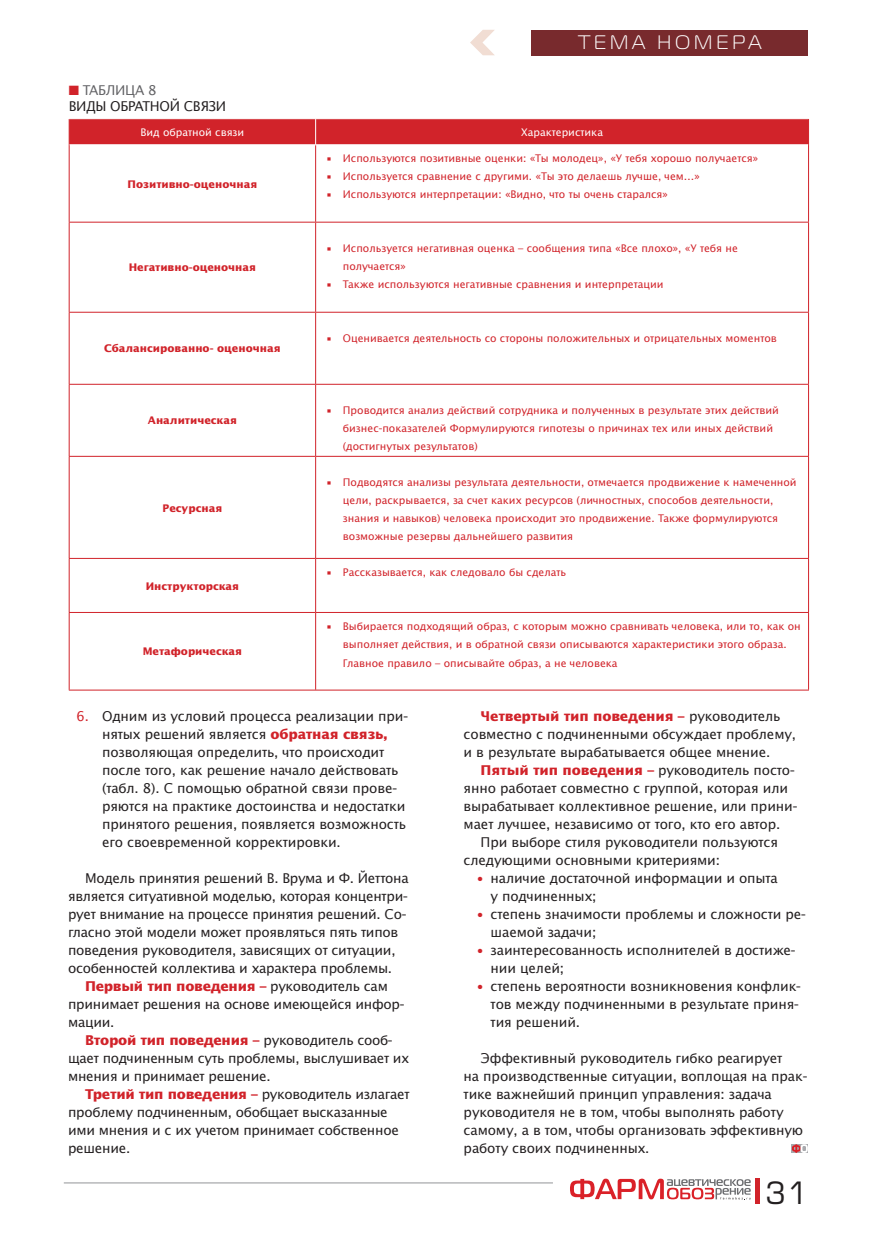
<style>
.page{position:relative;width:872px;height:1234px;background:#fff}
.page>*{position:absolute;margin:0;border:0;box-sizing:border-box;transform-origin:0 0}
.t1{font:30px "Europe C";color:#231f20}
.t2{font:19.5px "Magistral C";letter-spacing:.2em;color:#fff}
.t3{font:13.5px/18px "Office Type Sans C";letter-spacing:-.01em;color:#231f20}
.t4{font:700 13.5px "Office Type Sans C";letter-spacing:-.02em;color:#d1232a}
.t5{font:10.5px/18px "Office Type Sans C";color:#d1232a}
.t6{font:700 10.5px "Office Type Sans C";color:#d1232a}
.t7{font:10.5px "Office Type Sans C";color:#fff}
.s1{color:#d1232a}
.s2{color:#636366}
.s3{font-weight:700;color:#d1232a}
.s4{font-weight:400;color:#231f20}
</style>
<div class="page">
<svg style="left:570px;top:1178px;width:180px;height:21px"></svg>
<hr style="left:64px;top:1182px;width:489px;height:1px;background:#939598">
<div style="left:531px;top:30px;width:277px;height:25px;background:#782a2d"></div>
<svg style="left:470px;top:30px;width:24px;height:25px"></svg>
<hr style="left:755px;top:1178px;width:4px;height:25px;background:#d1232a">
<div style="left:791px;top:1143px;width:17px;height:9px;background:#a8a9ad"></div>
<svg style="left:792px;top:1143px;width:16px;height:9px"></svg>
<hr style="left:69px;top:145px;width:1px;height:77px;background:#d1232a">
<hr style="left:315px;top:145px;width:1px;height:77px;background:#d1232a">
<hr style="left:808px;top:145px;width:1px;height:77px;background:#d1232a">
<hr style="left:69px;top:222px;width:247px;height:1px;background:#d1232a">
<hr style="left:69px;top:222px;width:1px;height:90px;background:#d1232a">
<hr style="left:316px;top:222px;width:493px;height:1px;background:#d1232a">
<hr style="left:315px;top:222px;width:1px;height:90px;background:#d1232a">
<hr style="left:808px;top:222px;width:1px;height:90px;background:#d1232a">
<hr style="left:69px;top:312px;width:247px;height:1px;background:#d1232a">
<hr style="left:69px;top:312px;width:1px;height:72px;background:#d1232a">
<hr style="left:316px;top:312px;width:493px;height:1px;background:#d1232a">
<hr style="left:315px;top:312px;width:1px;height:72px;background:#d1232a">
<hr style="left:808px;top:312px;width:1px;height:72px;background:#d1232a">
<hr style="left:69px;top:384px;width:247px;height:1px;background:#d1232a">
<hr style="left:69px;top:384px;width:1px;height:72px;background:#d1232a">
<hr style="left:316px;top:384px;width:493px;height:1px;background:#d1232a">
<hr style="left:315px;top:384px;width:1px;height:72px;background:#d1232a">
<hr style="left:808px;top:384px;width:1px;height:72px;background:#d1232a">
<hr style="left:69px;top:456px;width:247px;height:1px;background:#d1232a">
<hr style="left:69px;top:456px;width:1px;height:102px;background:#d1232a">
<hr style="left:316px;top:456px;width:493px;height:1px;background:#d1232a">
<hr style="left:315px;top:456px;width:1px;height:102px;background:#d1232a">
<hr style="left:808px;top:456px;width:1px;height:102px;background:#d1232a">
<hr style="left:69px;top:558px;width:247px;height:1px;background:#d1232a">
<hr style="left:69px;top:558px;width:1px;height:54px;background:#d1232a">
<hr style="left:316px;top:558px;width:493px;height:1px;background:#d1232a">
<hr style="left:315px;top:558px;width:1px;height:54px;background:#d1232a">
<hr style="left:808px;top:558px;width:1px;height:54px;background:#d1232a">
<hr style="left:69px;top:612px;width:247px;height:1px;background:#d1232a">
<hr style="left:69px;top:612px;width:1px;height:77px;background:#d1232a">
<hr style="left:316px;top:612px;width:493px;height:1px;background:#d1232a">
<hr style="left:315px;top:612px;width:1px;height:77px;background:#d1232a">
<hr style="left:808px;top:612px;width:1px;height:77px;background:#d1232a">
<hr style="left:69px;top:689px;width:740px;height:1px;background:#d1232a">
<svg style="left:69px;top:119px;width:740px;height:26px;background:#d22b32"></svg>
<p class="t3" style="left:69px;top:82px;width:159px;line-height:16.2px"><span class="s1">■</span> <span class="s2">ТАБЛИЦА 8<br></span>ВИДЫ ОБРАТНОЙ СВЯЗИ</p>
<h2 class="t2" style="left:578px;top:35px;width:184px">ТЕМА НОМЕРА</h2>
<p class="t7" style="left:140px;top:128px;width:105px">Вид обратной связи</p>
<p class="t7" style="left:521px;top:128px;width:83px">Характеристика</p>
<p class="t6" style="left:128px;top:179px;width:131px">Позитивно-оценочная</p>
<p class="t6" style="left:129px;top:263px;width:129px">Негативно-оценочная</p>
<p class="t6" style="left:104px;top:344px;width:178px">Сбалансированно- оценочная</p>
<p class="t5" style="left:326px;top:150px;width:434px">• Используются позитивные оценки: «Ты молодец», «У тебя хорошо получается»</p>
<p class="t5" style="left:326px;top:168px;width:375px">• Используется сравнение с другими. «Ты это делаешь лучше, чем…»</p>
<p class="t5" style="left:326px;top:186px;width:344px">• Используются интерпретации: «Видно, что ты очень старался»</p>
<p class="t5" style="left:343px;top:240px;width:396px;text-indent:-17px">• Используется негативная оценка – сообщения типа «Все плохо», «У тебя не получается»</p>
<p class="t5" style="left:326px;top:276px;width:339px">• Также используются негативные сравнения и интерпретации</p>
<p class="t5" style="left:326px;top:330px;width:452px">• Оценивается деятельность со стороны положительных и отрицательных моментов</p>
<p class="t6" style="left:148px;top:416px;width:90px">Аналитическая</p>
<p class="t5" style="left:343px;top:402px;width:437px;text-indent:-17px">• Проводится анализ действий сотрудника и полученных в результате этих действий бизнес-показателей Формулируются гипотезы о причинах тех или иных действий (достигнутых результатов)</p>
<p class="t6" style="left:163px;top:503px;width:61px">Ресурсная</p>
<p class="t6" style="left:146px;top:581px;width:95px">Инструкторская</p>
<p class="t6" style="left:143px;top:647px;width:101px">Метафорическая</p>
<p class="t5" style="left:343px;top:474px;width:455px;text-indent:-17px">• Подводятся анализы результата деятельности, отмечается продвижение к намеченной цели, раскрывается, за счет каких ресурсов (личностных, способов деятельности, знания и навыков) человека происходит это продвижение. Также формулируются возможные резервы дальнейшего развития</p>
<p class="t5" style="left:326px;top:564px;width:242px">• Рассказывается, как следовало бы сделать</p>
<p class="t5" style="left:343px;top:618px;width:459px;text-indent:-17px">• Выбирается подходящий образ, с которым можно сравнивать человека, или то, как он выполняет действия, и в обратной связи описываются характеристики этого образа.<br>Главное правило – описывайте образ, а не человека</p>
<p class="t3" style="left:102px;top:707px;width:307px;text-indent:-26px"><span class="s1">6.</span> Одним из условий процесса реализации при&shy;нятых решений является <span class="s3">обратная связь, </span>позволяющая определить, что происходит после того, как решение начало действовать (табл. 8). С помощью обратной связи прове&shy;ряются на практике достоинства и недостатки принятого решения, появляется возможность его своевременной корректировки.</p>
<p class="t3" style="left:85px;top:869px;width:325px">Модель принятия решений В. Врума и Ф. Йеттона</p>
<p class="t3" style="left:68px;top:887px;width:341px">является ситуативной моделью, которая концентри-</p>
<p class="t3" style="left:68px;top:905px;width:340px">рует внимание на процессе принятия решений. Со-</p>
<p class="t3" style="left:68px;top:923px;width:332px">гласно этой модели может проявляться пять типов</p>
<p class="t3" style="left:68px;top:941px;width:329px">поведения руководителя, зависящих от ситуации,</p>
<p class="t3" style="left:68px;top:959px;width:325px">особенностей коллектива и характера проблемы.</p>
<p class="t4" style="left:85px;top:980px;width:304px">Первый тип поведения – <span class="s4">руководитель сам</span></p>
<p class="t3" style="left:68px;top:995px;width:338px">принимает решения на основе имеющейся инфор-</p>
<p class="t3" style="left:68px;top:1013px;width:48px">мации.</p>
<p class="t4" style="left:85px;top:1034px;width:309px">Второй тип поведения – <span class="s4">руководитель сооб-</span></p>
<p class="t3" style="left:68px;top:1049px;width:342px">щает подчиненным суть проблемы, выслушивает их</p>
<p class="t3" style="left:68px;top:1067px;width:204px">мнения и принимает решение.</p>
<p class="t3" style="left:85px;top:1085px;width:326px"><span class="s3">Третий тип поведения –</span> руководитель излагает</p>
<p class="t3" style="left:68px;top:1103px;width:321px">проблему подчиненным, обобщает высказанные</p>
<p class="t3" style="left:68px;top:1121px;width:332px">ими мнения и с их учетом принимает собственное</p>
<p class="t3" style="left:68px;top:1139px;width:64px">решение.</p>
<p class="t3" style="left:463px;top:707px;width:334px;text-indent:17px"><span class="s3">Четвертый тип поведения –</span> руководитель совместно с подчиненными обсуждает проблему, и в результате вырабатывается общее мнение.</p>
<p class="t3" style="left:463px;top:761px;width:335px;text-indent:17px"><span class="s3">Пятый тип поведения –</span> руководитель посто&shy;янно работает совместно с группой, которая или вырабатывает коллективное решение, или прини&shy;мает лучшее, независимо от того, кто его автор.</p>
<p class="t3" style="left:463px;top:833px;width:316px;text-indent:17px">При выборе стиля руководители пользуются следующими основными критериями:</p>
<p class="t3" style="left:490px;top:869px;width:289px;text-indent:-13px"><span class="s1">●</span> наличие достаточной информации и опыта у подчиненных;</p>
<p class="t3" style="left:490px;top:905px;width:317px;text-indent:-13px"><span class="s1">●</span> степень значимости проблемы и сложности ре&shy;шаемой задачи;</p>
<p class="t3" style="left:490px;top:941px;width:306px;text-indent:-13px"><span class="s1">●</span> заинтересованность исполнителей в достиже&shy;нии целей;</p>
<p class="t3" style="left:490px;top:977px;width:312px;text-indent:-13px"><span class="s1">●</span> степень вероятности возникновения конфлик&shy;тов между подчиненными в результате приня&shy;тия решений.</p>
<p class="t3" style="left:463px;top:1049px;width:345px;text-indent:17px">Эффективный руководитель гибко реагирует<br>на производственные ситуации, воплощая на прак&shy;тике важнейший принцип управления: задача руководителя не в том, чтобы выполнять работу самому, а в том, чтобы организовать эффективную работу своих подчиненных.</p>
<h1 class="t1" style="left:765px;top:1181px;width:44px">31</h1>
</div>
